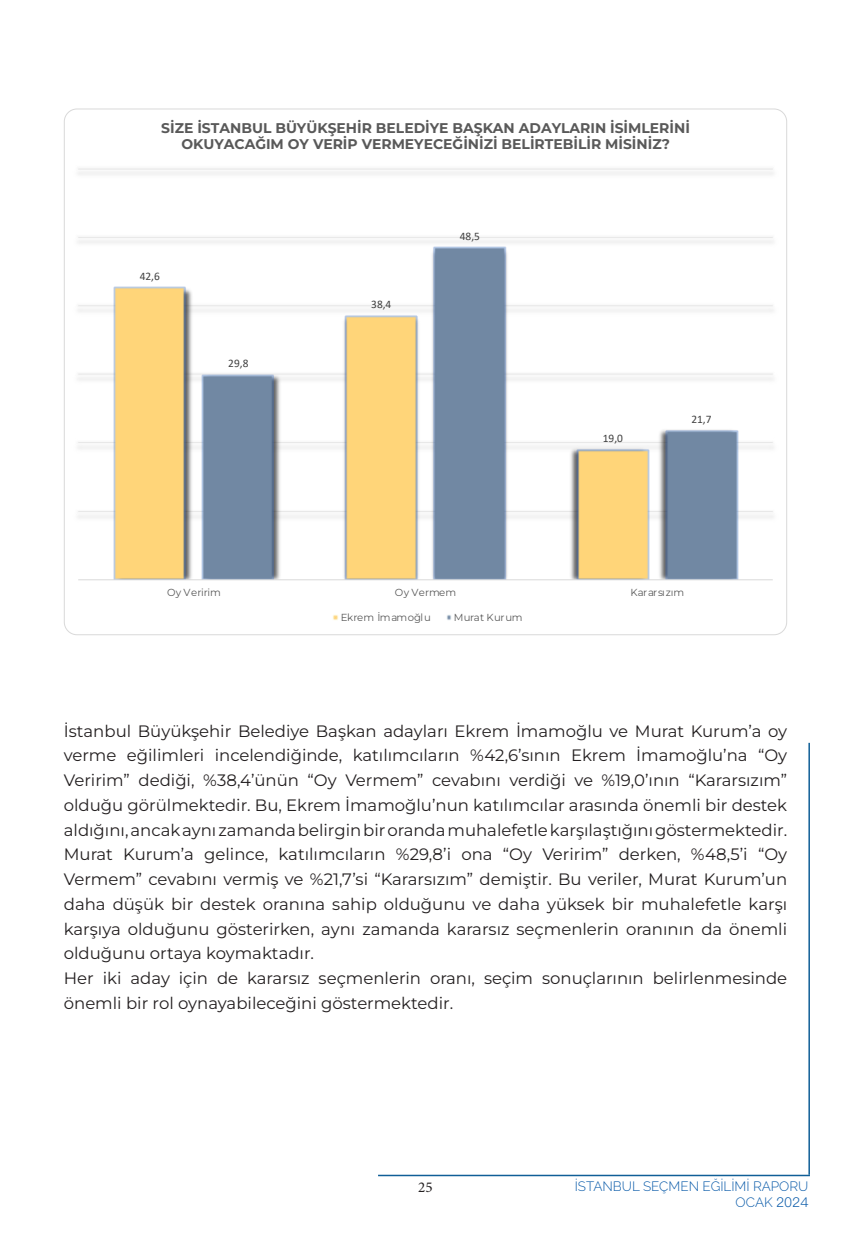
<style>
.page{position:relative;width:851px;height:1234px;background:#fff}
.page>*{position:absolute;margin:0;border:0;box-sizing:border-box;transform-origin:0 0}
.t1{font:16.5px/24.8px "Montserrat";color:#231f20}
.t2{font:15px "Minion Pro";color:#231f20}
.t3{font:700 14.1px/16.6px "Montserrat";color:#595959;text-align:center}
.t4{font:300 13.5px/16.2px "Raleway";color:#0d5daa;text-align:right}
.t5{font:11.55px "Calibri";color:#404040}
.t6{font:10.2px "Montserrat";letter-spacing:-.005em;color:#595959}
.t7{font:10.2px "Montserrat";letter-spacing:.02em;color:#595959}
.s1{font-family:"Ping Fang TC"}
</style>
<div class="page">
<hr style="left:808px;top:742px;width:1px;height:432px;background:#105f97">
<hr style="left:378px;top:1174px;width:431px;height:1px;background:#105f97">
<hr style="left:78px;top:511px;width:694px;height:1px;background:#e8e8e8">
<hr style="left:78px;top:442px;width:694px;height:1px;background:#e8e8e8">
<hr style="left:78px;top:373px;width:694px;height:1px;background:#f1f1f1">
<hr style="left:78px;top:305px;width:694px;height:1px;background:#ebebeb">
<hr style="left:78px;top:237px;width:694px;height:1px;background:#e9e9e9">
<hr style="left:78px;top:168px;width:694px;height:1px;background:#f0f0f0">
<img style="left:114px;top:288px;width:89px;height:291px">
<img style="left:203px;top:247px;width:534px;height:332px">
<hr style="left:78px;top:579px;width:694px;height:1px;background:#d9d9d9">
<svg style="left:333px;top:615px;width:5px;height:5px"></svg>
<svg style="left:447px;top:615px;width:4px;height:5px"></svg>
<p class="t3" style="left:161px;top:118px;width:530px">SİZE İSTANBUL BÜYÜKŞEHİR BELEDİYE BAŞKAN ADAYLARIN İSİMLERİNİ<br>OKUYACAĞIM OY VERİP VERMEYECEĞİNİZİ BELİRTEBİLİR MİSİNİZ?</p>
<p class="t5" style="left:140px;top:267px;width:22px">42,6</p>
<p class="t5" style="left:228px;top:355px;width:22px">29,8</p>
<p class="t5" style="left:371px;top:296px;width:22px">38,4</p>
<p class="t5" style="left:460px;top:228px;width:22px">48,5</p>
<p class="t5" style="left:602px;top:430px;width:22px">19,0</p>
<p class="t5" style="left:691px;top:410px;width:22px">21,7</p>
<p class="t6" style="left:167px;top:585px;width:55px">Oy Veririm</p>
<p class="t7" style="left:395px;top:585px;width:63px">Oy Vermem</p>
<p class="t6" style="left:630px;top:585px;width:55px">Kararsı zım</p>
<p class="t6" style="left:340px;top:610px;width:92px">Ekrem İmamoğlu</p>
<p class="t6" style="left:453px;top:610px;width:70px">Murat Kurum</p>
<p class="t1" style="left:64px;top:717px;width:724px">İstanbul Büyükşehir Belediye Başkan adayları Ekrem İmamoğlu ve Murat Kurum’a oy verme eğilimleri incelendiğinde, katılımcıların %42,6’sının Ekrem İmamoğlu’na “Oy Veririm” dediği, %38,4’ünün “Oy Vermem” cevabını verdiği ve %19,0’ının “Kararsızım” olduğu görülmektedir. Bu, Ekrem İmamoğlu’nun katılımcılar arasında önemli bir destek aldığını, ancak aynı zamanda belirgin bir oranda muhalefetle karşılaştığını göstermektedir.<br>Murat Kurum’a gelince, katılımcıların %29,8’i ona “Oy Veririm” derken, %48,5’i “Oy Vermem” cevabını vermiş ve %21,7’si “Kararsızım” demiştir. Bu veriler, Murat Kurum’un daha düşük bir destek oranına sahip olduğunu ve daha yüksek bir muhalefetle karşı karşıya olduğunu gösterirken, aynı zamanda kararsız seçmenlerin oranının da önemli olduğunu ortaya koymaktadır.<br>Her iki aday için de kararsız seçmenlerin oranı, seçim sonuçlarının belirlenmesinde önemli bir rol oynayabileceğini göstermektedir.</p>
<p class="t2" style="left:418px;top:1176px;width:16px">25</p>
<p class="t4" style="left:574px;top:1177px;width:235px">İSTANBUL SEÇMEN EĞİLİMİ RAPORU<br>OCAK <span class="s1">2024</span></p>
</div>
